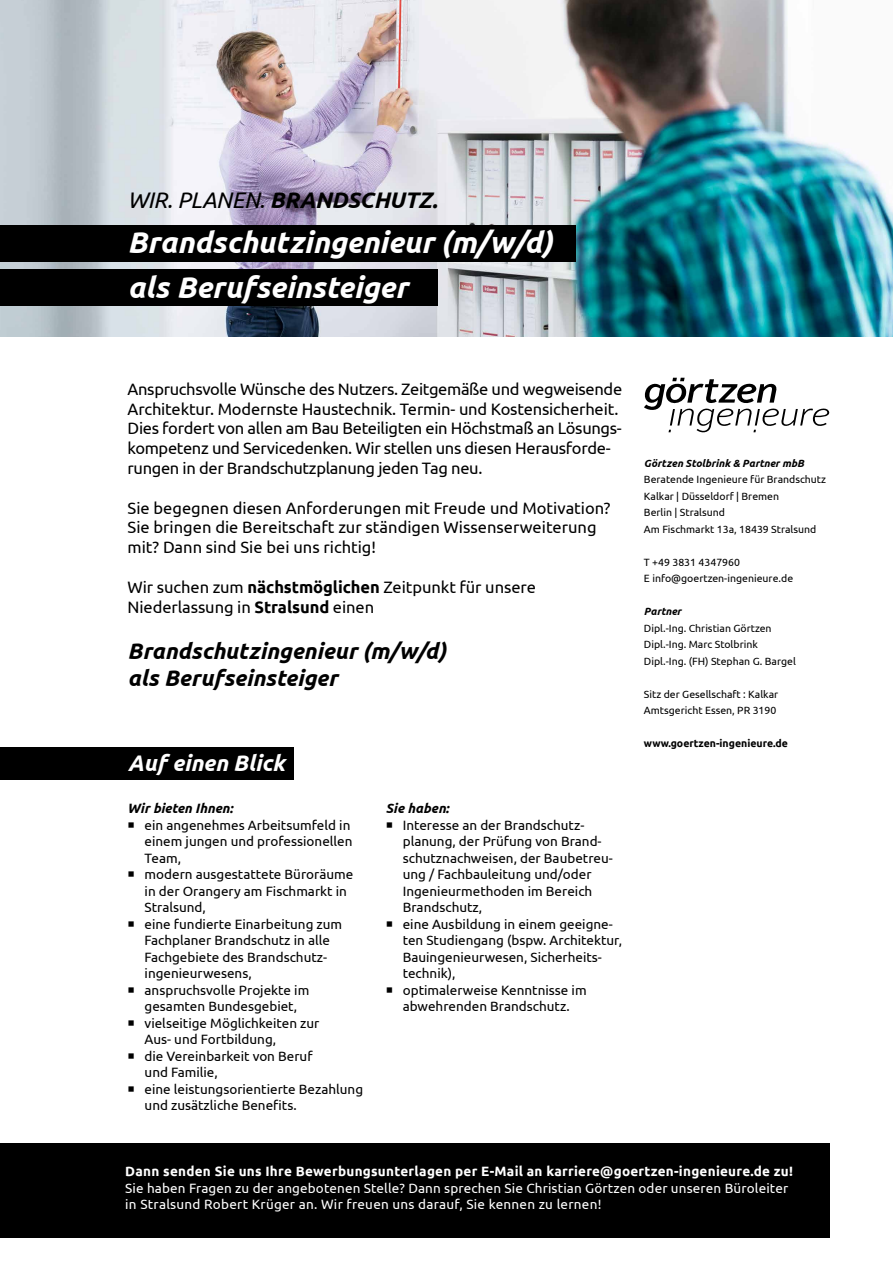
<style>
.page{position:relative;width:893px;height:1263px;background:#fff}
.page>*{position:absolute;margin:0;border:0;box-sizing:border-box;transform-origin:0 0}
.t1{font:italic 700 30px/45px "Ubuntu";color:#fff}
.t2{font:italic 700 22.5px/27px "Ubuntu";color:#000}
.t3{font:italic 700 22.5px "Ubuntu";color:#fff}
.t4{font:16.5px/19.8px "Ubuntu";letter-spacing:-.01em;color:#000}
.t5{font:13.5px/16.5px "Ubuntu";color:#000}
.t6{font:13.5px/16.5px "Ubuntu";letter-spacing:.01em;color:#fff}
.t7{font:700 13.5px "Ubuntu";letter-spacing:.02em;color:#fff}
.t8{font:italic 700 13.5px "Ubuntu";color:#000}
.t9{font:10.5px/16.5px "Ubuntu";color:#000}
.t10{font:italic 700 10.5px "Ubuntu";color:#000}
.t11{font:700 10.5px "Ubuntu";color:#000}
.s1{font-weight:400}
.s2{font-weight:700}
</style>
<div class="page">
<img style="left:0;top:0;width:893px;height:337px">
<svg style="left:644px;top:378px;width:185px;height:55px"></svg>
<div style="left:0;top:747px;width:293px;height:32px;background:#000"></div>
<div style="left:0;top:1143px;width:829px;height:94px;background:#000"></div>
<div style="left:0;top:269px;width:437px;height:37px;background:#000"></div>
<div style="left:0;top:225px;width:575px;height:36px;background:#000"></div>
<h2 class="t2" style="left:128px;top:186px;width:312px"><span class="s1">WIR. PLANEN.</span> BRANDSCHUTZ.</h2>
<h1 class="t1" style="left:128px;top:219px;width:426px">Brandschutzingenieur (m/w/d) als Berufseinsteiger</h1>
<p class="t4" style="left:128px;top:378px;width:496px">Anspruchsvolle Wünsche des Nutzers. Zeitgemäße und wegweisende Architektur. Modernste Haustechnik. Termin- und Kostensicherheit.<br>Dies fordert von allen am Bau Beteiligten ein Höchstmaß an Lösungs&shy;kompetenz und Servicedenken. Wir stellen uns diesen Herausforde&shy;rungen in der Brandschutzplanung jeden Tag neu.</p>
<p class="t4" style="left:128px;top:497px;width:484px">Sie begegnen diesen Anforderungen mit Freude und Motivation?<br>Sie bringen die Bereitschaft zur ständigen Wissenserweiterung mit? Dann sind Sie bei uns richtig!</p>
<p class="t4" style="left:128px;top:576px;width:410px">Wir suchen zum <span class="s2">nächstmöglichen</span> Zeitpunkt für unsere<br>Niederlassung in <span class="s2">Stralsund</span> einen</p>
<h2 class="t2" style="left:128px;top:637px;width:320px">Brandschutzingenieur (m/w/d) als Berufseinsteiger</h2>
<h2 class="t3" style="left:128px;top:749px;width:158px">Auf einen Blick</h2>
<p class="t8" style="left:128px;top:800px;width:107px">Wir bieten Ihnen:</p>
<p class="t5" style="left:145px;top:816px;width:220px">ein angenehmes Arbeitsumfeld in einem jungen und professionellen<br>Team,<br>modern ausgestattete Büroräume in der Orangery am Fischmarkt in<br>Stralsund,<br>eine fundierte Einarbeitung zum<br>Fachplaner Brandschutz in alle<br>Fachgebiete des Brandschutz&shy;ingenieurwesens,<br>anspruchsvolle Projekte im gesamten Bundesgebiet, vielseitige Möglichkeiten zur<br>Aus- und Fortbildung,<br>die Vereinbarkeit von Beruf<br>und Familie,<br>eine leistungsorientierte Bezahlung und zusätzliche Benefits.</p>
<p class="t8" style="left:386px;top:800px;width:65px">Sie haben:</p>
<p class="t5" style="left:403px;top:816px;width:221px">Interesse an der Brandschutz&shy;planung, der Prüfung von Brand&shy;schutznachweisen, der Baubetreu&shy;ung / Fachbauleitung und/oder<br>Ingenieurmethoden im Bereich<br>Brandschutz,<br>eine Ausbildung in einem geeigne&shy;ten Studiengang (bspw. Architektur,<br>Bauingenieurwesen, Sicherheits&shy;technik),<br>optimalerweise Kenntnisse im abwehrenden Brandschutz.</p>
<p class="t10" style="left:644px;top:456px;width:162px">Görtzen Stolbrink &amp; Partner mbB</p>
<p class="t9" style="left:644px;top:471px;width:184px">Beratende Ingenieure für Brandschutz<br>Kalkar | Düsseldorf | Bremen<br>Berlin | Stralsund<br>Am Fischmarkt 13a, 18439 Stralsund</p>
<p class="t9" style="left:644px;top:553px;width:151px">T +49 3831 4347960<br>E info@goertzen-ingenieure.de</p>
<p class="t10" style="left:644px;top:605px;width:39px">Partner</p>
<p class="t9" style="left:644px;top:619px;width:153px">Dipl.-Ing. Christian Görtzen<br>Dipl.-Ing. Marc Stolbrink<br>Dipl.-Ing. (FH) Stephan G. Bargel</p>
<p class="t9" style="left:644px;top:685px;width:136px">Sitz der Gesellschaft : Kalkar<br>Amtsgericht Essen, PR 3190</p>
<p class="t11" style="left:644px;top:737px;width:145px">www.goertzen-ingenieure.de</p>
<p class="t7" style="left:125px;top:1163px;width:669px">Dann senden Sie uns Ihre Bewerbungsunterlagen per E-Mail an karriere@goertzen-ingenieure.de zu!</p>
<p class="t6" style="left:125px;top:1179px;width:664px">Sie haben Fragen zu der angebotenen Stelle? Dann sprechen Sie Christian Görtzen oder unseren Büroleiter in Stralsund Robert Krüger an. Wir freuen uns darauf, Sie kennen zu lernen!</p>
</div>
